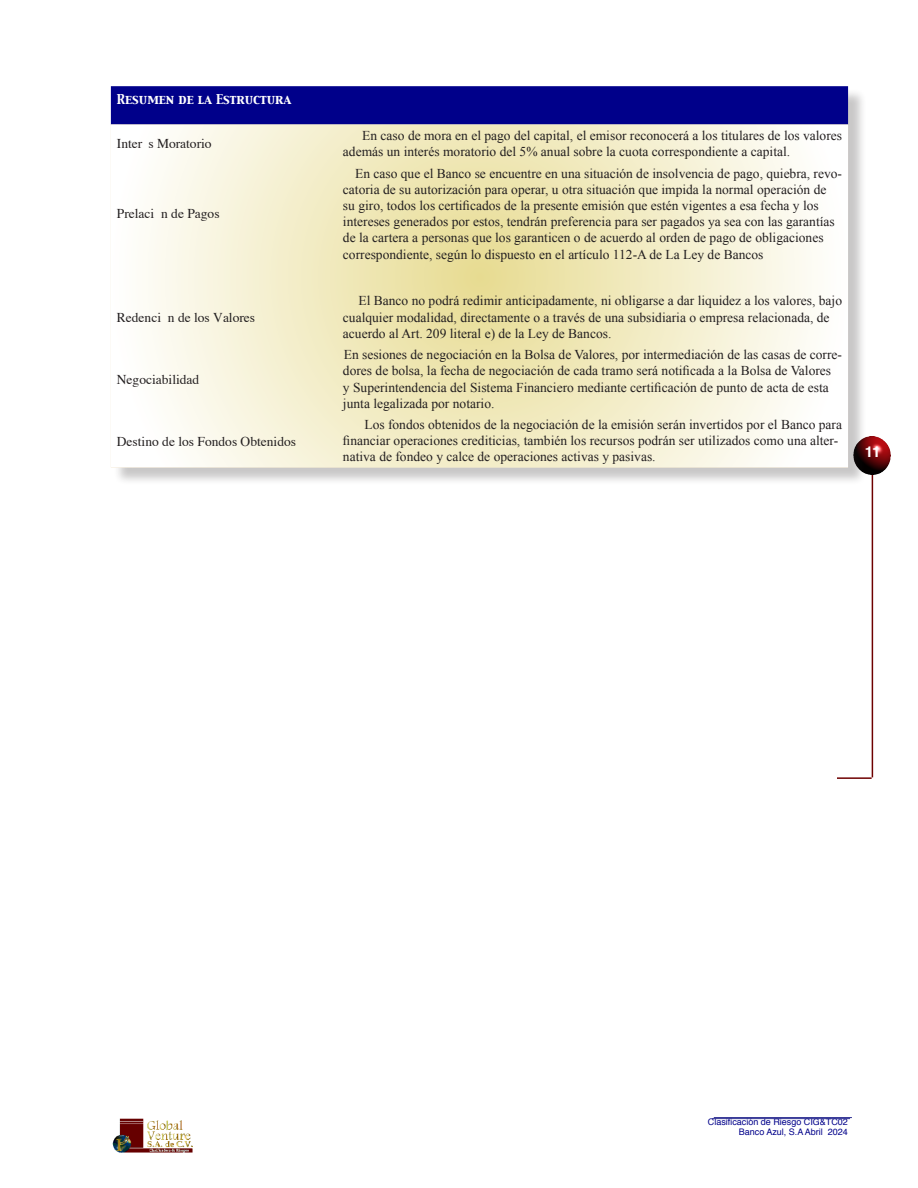
<style>
.page{position:relative;width:918px;height:1188px;background:#fff}
.page>*{position:absolute;margin:0;border:0;box-sizing:border-box;transform-origin:0 0}
.t1{font:700 15px "Helvetica";color:#fff}
.t2{font:13.5px/16.2px "Times New Roman";color:#231f20}
.t3{font:13.5px "Times";color:#231f20}
.t4{font:12px "Capitals";color:#fff}
.t5{font:9px/10.8px "Helvetica";color:#00008a;text-align:right}
</style>
<div class="page">
<img style="left:112px;top:1118px;width:81px;height:35px">
<hr style="left:872px;top:466px;width:1px;height:311px;background:#6e0000">
<hr style="left:837px;top:777px;width:35px;height:2px;background:#6e0000">
<img style="left:867px;top:436px;width:24px;height:38px">
<hr style="left:714px;top:1117px;width:138px;height:1px;background:#2e3092">
<hr style="left:712px;top:1118px;width:138px;height:1px;background:#2e3092">
<div style="left:113px;top:89px;width:754px;height:397px;background:#231f20;opacity:.25"></div>
<div style="left:111px;top:86px;width:737px;height:39px;background:#00008a"></div>
<svg style="left:113px;top:125px;width:735px;height:342px"></svg>
<p class="t4" style="left:117px;top:91px;width:176px">Resumen de la Estructura</p>
<p class="t3" style="left:117px;top:136px;width:96px">Interés Moratorio</p>
<p class="t2" style="left:343px;top:127px;width:501px;text-indent:19px">En caso de mora en el pago del capital, el emisor reconocerá a los titulares de los valores además un interés moratorio del 5% anual sobre la cuota correspondiente a capital.</p>
<p class="t3" style="left:117px;top:206px;width:104px">Prelación de Pagos</p>
<p class="t3" style="left:117px;top:309px;width:140px">Redención de los Valores</p>
<p class="t3" style="left:117px;top:371px;width:84px">Negociabilidad</p>
<p class="t3" style="left:117px;top:433px;width:181px">Destino de los Fondos Obtenidos</p>
<p class="t2" style="left:343px;top:165px;width:501px;text-indent:12px">En caso que el Banco se encuentre en una situación de insolvencia de pago, quiebra, revo&shy;catoria de su autorización para operar, u otra situación que impida la normal operación de<br>su giro, todos los certificados de la presente emisión que estén vigentes a esa fecha y los intereses generados por estos, tendrán preferencia para ser pagados ya sea con las garantías de la cartera a personas que los garanticen o de acuerdo al orden de pago de obligaciones correspondiente, según lo dispuesto en el artículo 112-A de La Ley de Bancos</p>
<p class="t2" style="left:343px;top:293px;width:501px;text-indent:15px">El Banco no podrá redimir anticipadamente, ni obligarse a dar liquidez a los valores, bajo cualquier modalidad, directamente o a través de una subsidiaria o empresa relacionada, de acuerdo al Art. 209 literal e) de la Ley de Bancos.</p>
<p class="t2" style="left:343px;top:346px;width:501px">En sesiones de negociación en la Bolsa de Valores, por intermediación de las casas de corre&shy;dores de bolsa, la fecha de negociación de cada tramo será notificada a la Bolsa de Valores<br>y Superintendencia del Sistema Financiero mediante certificación de punto de acta de esta junta legalizada por notario.</p>
<p class="t2" style="left:343px;top:416px;width:501px;text-indent:21px">Los fondos obtenidos de la negociación de la emisión serán invertidos por el Banco para financiar operaciones crediticias, también los recursos podrán ser utilizados como una alter&shy;nativa de fondeo y calce de operaciones activas y pasivas.</p>
<p class="t1" style="left:865px;top:440px;width:17px">11</p>
<p class="t5" style="left:708px;top:1116px;width:142px">Clasificación de Riesgo CIG&amp;TC02<br>Banco Azul, S.A Abril 2024</p>
</div>
